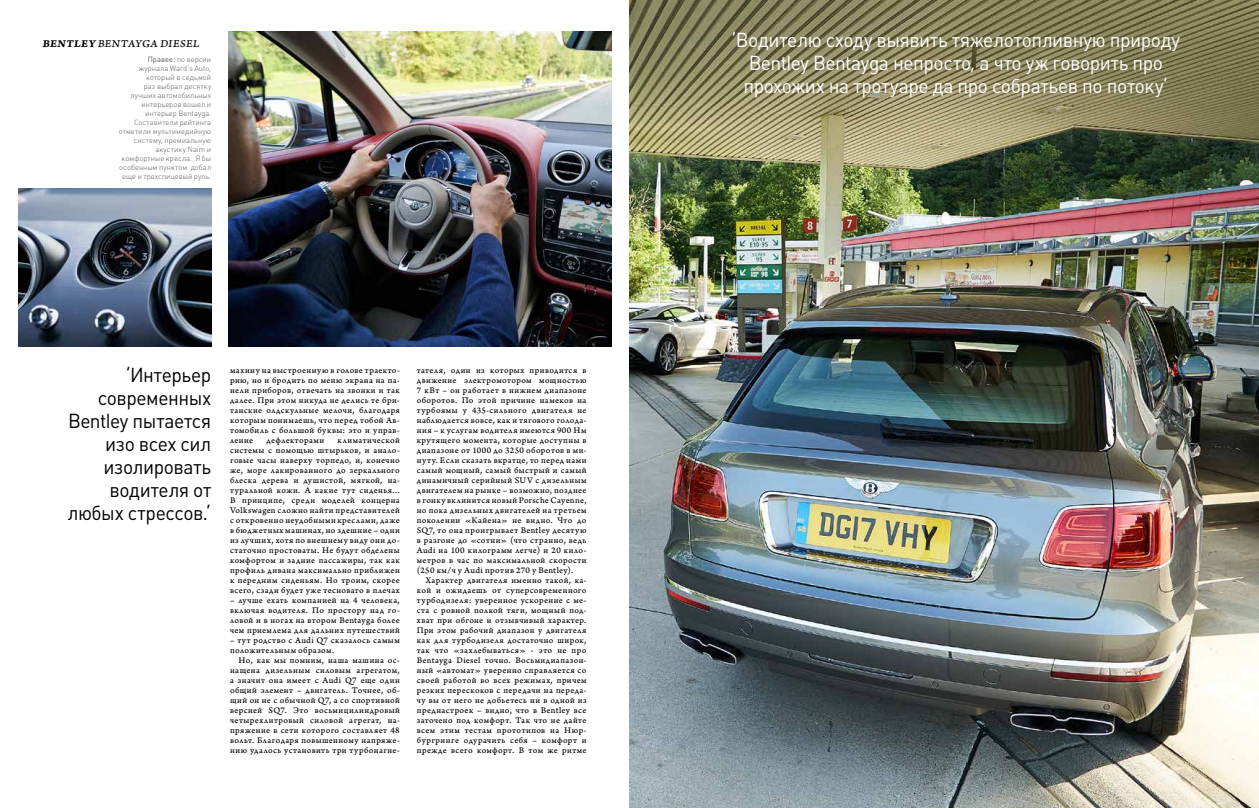
<style>
.page{position:relative;width:1259px;height:808px;background:#fff}
.page>*{position:absolute;margin:0;border:0;box-sizing:border-box;transform-origin:0 0}
.t1{font:20px/23px "Plumb";letter-spacing:-.02em;color:#fff;text-align:center;scale:.96 1}
.t2{font:20px/23px "Plumb";letter-spacing:-.025em;color:#000;text-align:right;scale:.96 1}
.t3{font:11px "Arno Pro Caption";color:#000}
.t4{font:9px/10px "Arno Pro Caption";letter-spacing:.04em;color:#000;text-align:justify}
.t5{font:300 7.5px/9px "Plumb";letter-spacing:.005em;color:#58595b;text-align:right}
.s1{font-family:"Arno Pro Bold Caption"}
.s2{font-weight:400}
</style>
<div class="page">
<img style="left:629px;top:0;width:630px;height:808px">
<img style="left:228px;top:31px;width:383px;height:315px">
<img style="left:18px;top:189px;width:193px;height:157px">
<p class="t3" style="left:43px;top:37px;width:160px"><span class="s1">BENTLEY</span> bentayga diesel</p>
<p class="t5" style="left:119px;top:55px;width:94px"><span class="s2">Правее:</span> по версии журнала Ward’s Auto, который в седьмой<br>раз выбрал десятку лучших автомобильных интерьеров вошел и интерьер Bentayga.<br>Составители рейтинга отметили мультимедийную систему, премиальную акустику Naim и комфортные кресла. Я бы особенным пунктом добал еще и трехспицевый руль.</p>
<h1 class="t2" style="left:68px;top:363px;width:151px">‘Интерьер современных<br>Bentley пытается изо всех сил изолировать водителя от любых стрессов.’</h1>
<p class="t4" style="left:230px;top:366px;width:171px">махину на выстроенную в голове траекто&shy;рию, но и бродить по меню экрана на па&shy;нели приборов, отвечать на звонки и так далее. При этом никуда не делись те бри&shy;танские олдскульные мелочи, благодаря которым понимаешь, что перед тобой Ав&shy;томобиль с большой буквы: это и управ&shy;ление</p>
<p class="t4" style="left:266px;top:436px;width:59px">дефлекторами</p>
<p class="t4" style="left:230px;top:436px;width:171px;text-indent:107px">климатической системы с помощью штырьков, и анало&shy;говые часы наверху торпедо, и, конечно же, море лакированного до зеркального блеска дерева и душистой, мягкой, на&shy;туральной кожи. А какие тут сиденья...<br>В принципе, среди моделей концерна Volkswagen сложно найти представителей с откровенно неудобными креслами, даже в бюджетных машинах, но здешние – одни из лучших, хотя по внешнему виду они до&shy;статочно простоваты. Не будут обделены комфортом и задние пассажиры, так как профиль дивана максимально приближен к передним сиденьям. Но троим, скорее всего, сзади будет уже тесновато в плечах</p>
<p class="t4" style="left:230px;top:596px;width:171px">– лучше ехать компанией на 4 человека, включая водителя. По простору над го&shy;ловой и в ногах на втором Bentayga более чем приемлема для дальних путешествий</p>
<p class="t4" style="left:230px;top:636px;width:171px">– тут родство с Audi Q7 сказалось самым положительным образом.</p>
<p class="t4" style="left:230px;top:656px;width:171px;text-indent:9px">Но, как мы помним, наша машина ос&shy;нащена дизельным силовым агрегатом, а значит она имеет с Audi Q7 еще один общий элемент – двигатель. Точнее, об&shy;щий он не с обычной Q7, а со спортивной версией SQ7. Это восьмицилиндровый четырехлитровый силовой агрегат, на&shy;пряжение в сети которого составляет 48 вольт. Благодаря повышенному напряже&shy;нию удалось установить три турбонагне-</p>
<p class="t4" style="left:417px;top:366px;width:171px">тателя, один из которых приводится в движение электромотором мощностью 7 кВт – он работает в нижнем диапазоне оборотов. По этой причине намеков на турбоямы у 435-сильного двигателя не наблюдается вовсе, как и тягового голода&shy;ния – к услугам водителя имеются 900 Нм крутящего момента, которые доступны в диапазоне от 1000 до 3250 оборотов в ми&shy;нуту. Если сказать вкратце, то перед нами самый мощный, самый быстрый и самый динамичный серийный SUV с дизельным двигателем на рынке – возможно, позднее в гонку вклинится новый Porsche Cayenne, но пока дизельных двигателей на третьем поколении «Кайена» не видно. Что до SQ7, то она проигрывает Bentley десятую в разгоне до «сотни» (что странно, ведь Audi на 100 килограмм легче) и 20 кило&shy;метров в час по максимальной скорости (250 км/ч у Audi против 270 у Bentley).</p>
<p class="t4" style="left:417px;top:576px;width:171px;text-indent:8px">Характер двигателя именно такой, ка&shy;кой и ожидаешь от суперсовременного турбодизеля: уверенное ускорение с ме&shy;ста с ровной полкой тяги, мощный под&shy;хват при обгоне и отзывчивый характер.<br>При этом рабочий диапазон у двигателя как для турбодизеля достаточно широк, так что «захлебываться» - это не про Bentayga Diesel точно. Восьмидиапазон&shy;ный «автомат» уверенно справляется со своей работой во всех режимах, причем резких перескоков с передачи на переда&shy;чу вы от него не добьетесь ни в одной из преднастроек – видно, что в Bentley все заточено под комфорт. Так что не дайте всем этим тестам прототипов на Нюр&shy;бургринге одурачить себя – комфорт и прежде всего комфорт. В том же ритме</p>
<h1 class="t1" style="left:731px;top:28px;width:469px">‘Водителю сходу выявить тяжелотопливную природу<br>Bentley Bentayga непросто, а что уж говорить про прохожих на тротуаре да про собратьев по потоку’</h1>
</div>
